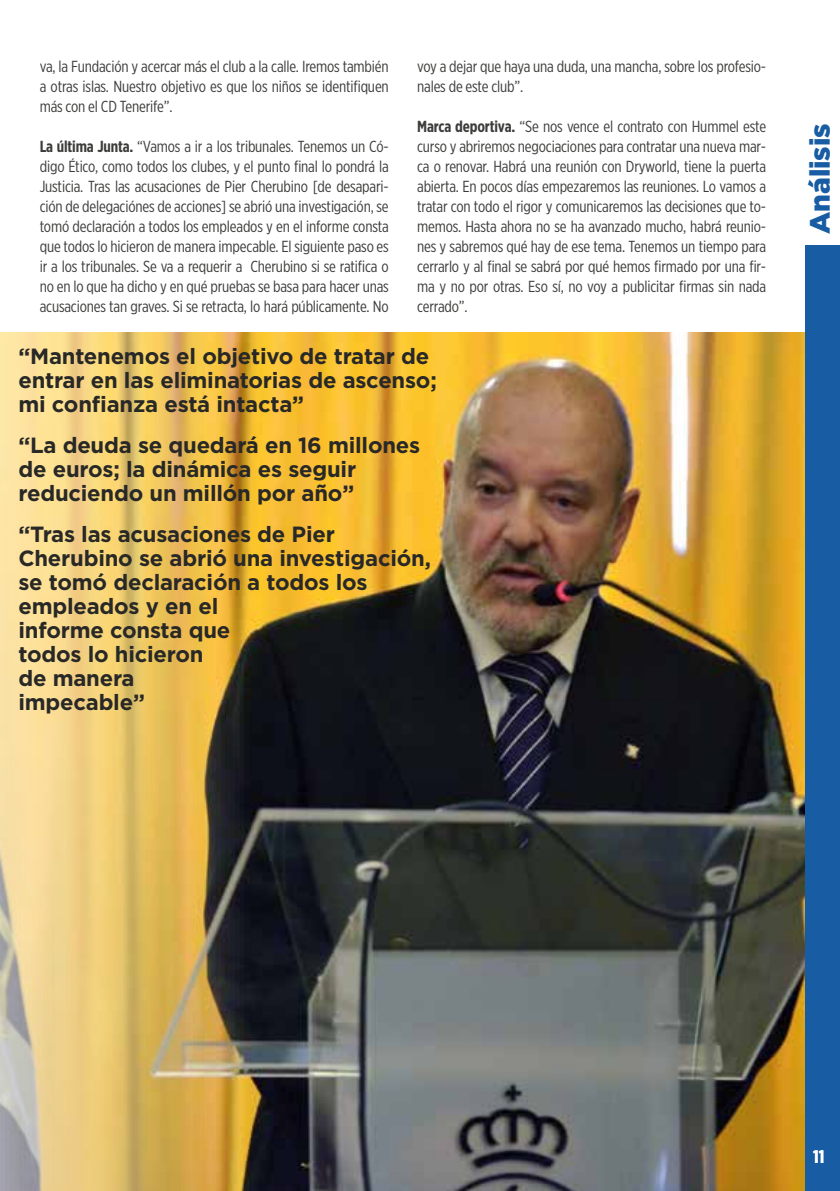
<style>
.page{position:relative;width:840px;height:1191px;background:#fff}
.page>*{position:absolute;margin:0;border:0;box-sizing:border-box;transform-origin:0 0}
.t1{font:900 28px "Gotham";color:#185ca4}
.t2{font:700 22px/24px "Gotham";letter-spacing:-.01em;color:#282827}
.t3{font:700 18px "Gotham X Narrow";color:#fff}
.t4{font:16px/20px "Gotham X Narrow";letter-spacing:-.01em;color:#3c3c3b;text-align:justify}
.s1{font-weight:700}
</style>
<div class="page">
<img style="left:0;top:332px;width:805px;height:859px">
<div style="left:805px;top:245px;width:34px;height:946px;background:#185ca4"></div>
<p class="t4" style="left:40px;top:56px;width:350px">va, la Fundación y acercar más el club a la calle. Iremos también a otras islas. Nuestro objetivo es que los niños se identifiquen más con el CD Tenerife”.</p>
<p class="t4" style="left:40px;top:136px;width:350px"><span class="s1">La última Junta.</span> “Vamos a ir a los tribunales. Tenemos un Có&shy;digo Ético, como todos los clubes, y el punto final lo pondrá la Justicia. Tras las acusaciones de Pier Cherubino [de desapari&shy;ción de delegaciónes de acciones] se abrió una investigación, se tomó declaración a todos los empleados y en el informe consta que todos lo hicieron de manera impecable. El siguiente paso es ir a los tribunales. Se va a requerir a Cherubino si se ratifica o no en lo que ha dicho y en qué pruebas se basa para hacer unas acusaciones tan graves. Si se retracta, lo hará públicamente. No</p>
<p class="t4" style="left:417px;top:56px;width:350px">voy a dejar que haya una duda, una mancha, sobre los profesio&shy;nales de este club”.</p>
<p class="t4" style="left:417px;top:116px;width:350px"><span class="s1">Marca deportiva.</span> “Se nos vence el contrato con Hummel este curso y abriremos negociaciones para contratar una nueva mar&shy;ca o renovar. Habrá una reunión con Dryworld, tiene la puerta abierta. En pocos días empezaremos las reuniones. Lo vamos a tratar con todo el rigor y comunicaremos las decisiones que to&shy;memos. Hasta ahora no se ha avanzado mucho, habrá reunio&shy;nes y sabremos qué hay de ese tema. Tenemos un tiempo para cerrarlo y al final se sabrá por qué hemos firmado por una fir&shy;ma y no por otras. Eso sí, no voy a publicitar firmas sin nada cerrado”.</p>
<h2 class="t2" style="left:18px;top:344px;width:419px">“Mantenemos el objetivo de tratar de entrar en las eliminatorias de ascenso; mi confianza está intacta”</h2>
<h2 class="t2" style="left:18px;top:433px;width:403px">“La deuda se quedará en 16 millones de euros; la dinámica es seguir reduciendo un millón por año”</h2>
<h2 class="t2" style="left:18px;top:522px;width:414px">“Tras las acusaciones de Pier<br>Cherubino se abrió una investigación, se tomó declaración a todos los empleados y en el<br>informe consta que<br>todos lo hicieron<br>de manera<br>impecable”</h2>
<h1 class="t1" style="left:800px;top:234px;width:112px;rotate:-90deg">Análisis</h1>
<p class="t3" style="left:812px;top:1145px;width:13px">11</p>
</div>
